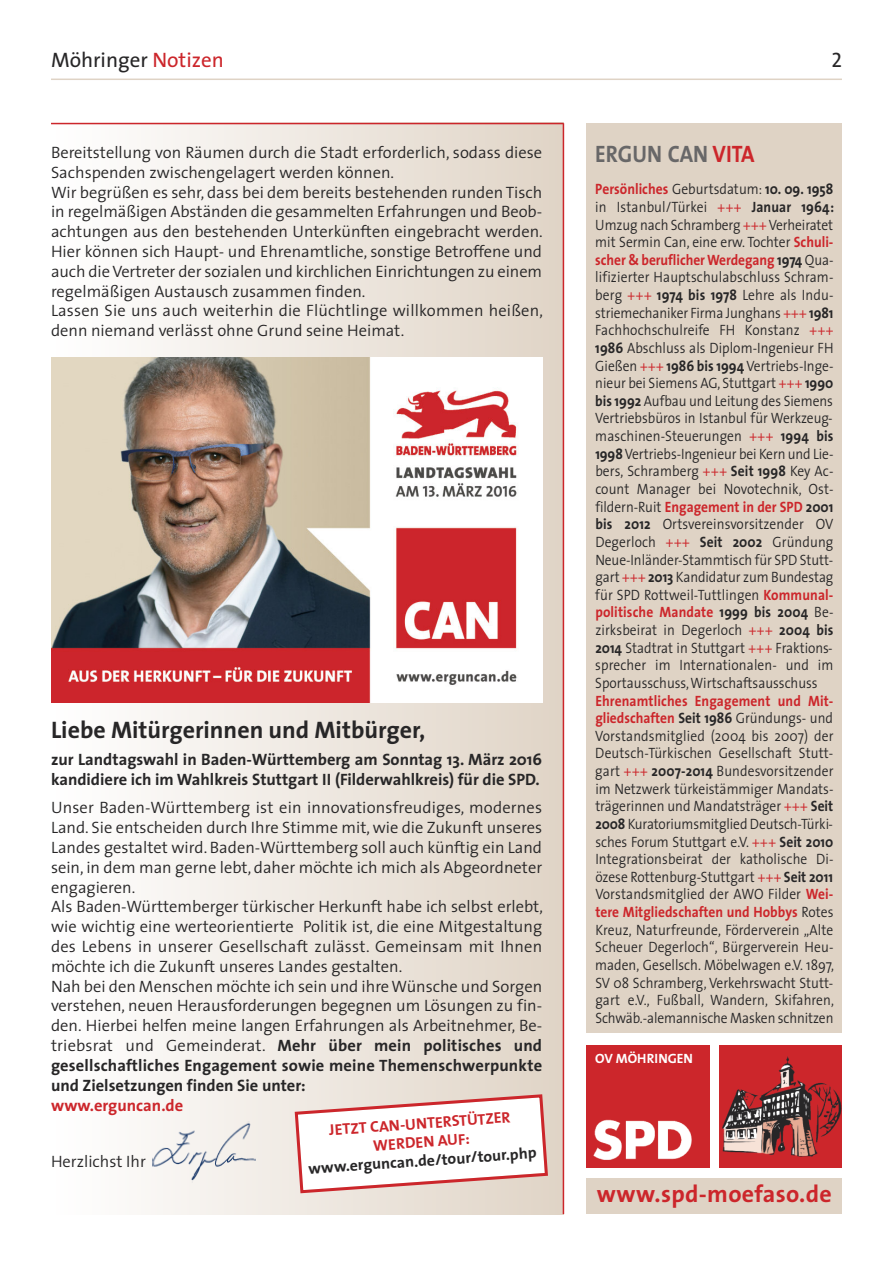
<style>
.page{position:relative;width:893px;height:1263px;background:#fff}
.page>*{position:absolute;margin:0;border:0;box-sizing:border-box;transform-origin:0 0}
.t1{font:700 24px "The Sans";color:#272627}
.t2{font:700 24px "The Sans";letter-spacing:.015em;color:#cc262b}
.t3{font:700 23.85px "The Sans";color:#686768;scale:.9 1}
.t4{font:21px "The Sans";color:#272627}
.t5{font:21px "The Sans Caps";color:#272627}
.t6{font:300 16.5px/19.8px "The Sans";color:#272627}
.t7{font:700 16.5px/19.8px "The Sans";color:#272627}
.t8{font:700 16.5px "The Sans";color:#cc262b}
.t9{font:700 15.6px/18.6px "The Sans";color:#cc262b;text-align:center}
.t10{font:700 15.6px "The Sans";color:#272627}
.t11{font:300 15px/17.5px "The Sans";color:#272627;text-align:justify;scale:.9 1}
.t12{font:700 13.5px "The Sans";color:#fff}
.s1{color:#cc262b}
.s2{font-weight:700;color:#cc262b}
.s3{font-weight:700}
</style>
<div class="page">
<div style="left:51px;top:123px;width:512px;height:1091px;background:linear-gradient(to right,#fff,#e0d4c6)"></div>
<hr style="left:563px;top:123px;width:1px;height:1091px;background:#cc262b">
<hr style="left:51px;top:79px;width:791px;height:1px;background:#dfd3c5">
<hr style="left:51px;top:123px;width:512px;height:1px;background:#cc262b">
<img style="left:587px;top:1045px;width:123px;height:123px">
<div style="left:719px;top:1045px;width:123px;height:123px;background:#cc262b"></div>
<img style="left:722px;top:1056px;width:120px;height:101px">
<div style="left:587px;top:1178px;width:255px;height:36px;background:#dfd3c5"></div>
<img style="left:51px;top:357px;width:491px;height:346px">
<div style="left:587px;top:123px;width:255px;height:909px;background:#dfd3c5"></div>
<svg style="left:293px;top:1093px;width:257px;height:102px"></svg>
<img style="left:152px;top:1122px;width:104px;height:61px">
<h3 class="t4" style="left:51px;top:51px;width:174px">Möhringer <span class="s1">Notizen</span></h3>
<h3 class="t5" style="left:831px;top:53px;width:12px">2</h3>
<p class="t6" style="left:51px;top:144px;width:493px">Bereitstellung von Räumen durch die Stadt erforderlich, sodass diese Sachspenden zwischengelagert werden können.<br>Wir begrüßen es sehr, dass bei dem bereits bestehenden runden Tisch in regelmäßigen Abständen die gesammelten Erfahrungen und Beob&shy;achtungen aus den bestehenden Unterkünften eingebracht werden.<br>Hier können sich Haupt- und Ehrenamtliche, sonstige Betroffene und auch dieVertreter der sozialen und kirchlichen Einrichtungen zu einem regelmäßigen Austausch zusammen finden.<br>Lassen Sie uns auch weiterhin die Flüchtlinge willkommen heißen, denn niemand verlässt ohne Grund seine Heimat.</p>
<h2 class="t3" style="left:595px;top:144px;width:178px">ERGUN CAN <span class="s1">VITA</span></h2>
<p class="t11" style="left:595px;top:182px;width:267px"><span class="s2">Persönliches</span> Geburtsdatum: <span class="s3">10. 09. 1958 </span>in Istanbul/Türkei <span class="s1">+++</span> <span class="s3">Januar 1964:<br></span>Umzug nach Schramberg <span class="s1">+++</span>Verheiratet mit Sermin Can, eine erw. Tochter <span class="s2">Schuli&shy;scher &amp; beruflicherWerdegang</span> <span class="s3">1974</span> Qua&shy;lifizierter Hauptschulabschluss Schram&shy;berg <span class="s1">+++</span> <span class="s3">1974 bis 1978</span> Lehre als Indu&shy;striemechaniker Firma Junghans <span class="s1">+++</span> <span class="s3">1981<br></span>Fachhochschulreife FH Konstanz <span class="s1">+++ </span><span class="s3">1986</span> Abschluss als Diplom-Ingenieur FH Gießen <span class="s1">+++</span> <span class="s3">1986 bis 1994</span> Vertriebs-Inge&shy;nieur bei Siemens AG, Stuttgart <span class="s1">+++</span> <span class="s3">1990 bis 1992</span> Aufbau und Leitung des Siemens Vertriebsbüros in Istanbul für Werkzeug&shy;maschinen-Steuerungen <span class="s1">+++</span> <span class="s3">1994 bis 1998</span>Vertriebs-Ingenieur bei Kern und Lie&shy;bers, Schramberg <span class="s1">+++</span> <span class="s3">Seit 1998</span> Key Ac&shy;count Manager bei Novotechnik, Ost&shy;fildern-Ruit <span class="s2">Engagement in der SPD</span> <span class="s3">2001 bis 2012</span> Ortsvereinsvorsitzender OV Degerloch <span class="s1">+++</span> <span class="s3">Seit 2002</span> Gründung Neue-Inländer-Stammtisch für SPD Stutt&shy;gart <span class="s1">+++</span> <span class="s3">2013</span> Kandidatur zum Bundestag für SPD Rottweil-Tuttlingen <span class="s2">Kommunal&shy;politische Mandate</span> <span class="s3">1999 bis 2004</span> Be&shy;zirksbeirat in Degerloch <span class="s1">+++</span> <span class="s3">2004 bis 2014</span> Stadtrat in Stuttgart <span class="s1">+++</span> Fraktions&shy;sprecher im Internationalen- und im Sportausschuss,Wirtschaftsausschuss</p>
<p class="t11" style="left:595px;top:693px;width:267px"><span class="s2">Ehrenamtliches Engagement und Mit&shy;gliedschaften</span> <span class="s3">Seit 1986</span> Gründungs- und Vorstandsmitglied (2004 bis 2007) der Deutsch-Türkischen Gesellschaft Stutt&shy;gart <span class="s1">+++</span> <span class="s3">2007-2014</span> Bundesvorsitzender im Netzwerk türkeistämmiger Mandats&shy;trägerinnen und Mandatsträger <span class="s1">+++</span> <span class="s3">Seit 2008</span> Kuratoriumsmitglied Deutsch-Türki&shy;sches Forum Stuttgart e.V. <span class="s1">+++</span> <span class="s3">Seit 2010<br></span>Integrationsbeirat der katholische Di&shy;özese Rottenburg-Stuttgart <span class="s1">+++</span> <span class="s3">Seit 2011<br></span>Vorstandsmitglied der AWO Filder <span class="s2">Wei&shy;tere Mitgliedschaften und Hobbys</span> Rotes Kreuz, Naturfreunde, Förderverein „Alte Scheuer Degerloch“, Bürgerverein Heu&shy;maden, Gesellsch. Möbelwagen e.V. 1897, SV 08 Schramberg, Verkehrswacht Stutt&shy;gart e.V., Fußball, Wandern, Skifahren, Schwäb.-alemannische Masken schnitzen</p>
<h1 class="t1" style="left:51px;top:720px;width:376px">Liebe Mitürgerinnen und Mitbürger,</h1>
<p class="t7" style="left:51px;top:751px;width:493px">zur Landtagswahl in Baden-Württemberg am Sonntag 13. März 2016 kandidiere ich im Wahlkreis Stuttgart II (Filderwahlkreis) für die SPD.</p>
<p class="t6" style="left:51px;top:800px;width:493px">Unser Baden-Württemberg ist ein innovationsfreudiges, modernes Land. Sie entscheiden durch Ihre Stimme mit, wie die Zukunft unseres Landes gestaltet wird. Baden-Württemberg soll auch künftig ein Land sein, in dem man gerne lebt, daher möchte ich mich als Abgeordneter engagieren.<br>Als Baden-Württemberger türkischer Herkunft habe ich selbst erlebt, wie wichtig eine werteorientierte Politik ist, die eine Mitgestaltung des Lebens in unserer Gesellschaft zulässt. Gemeinsam mit Ihnen möchte ich die Zukunft unseres Landes gestalten.<br>Nah bei den Menschen möchte ich sein und ihreWünsche und Sorgen verstehen, neuen Herausforderungen begegnen um Lösungen zu fin&shy;den. Hierbei helfen meine langen Erfahrungen als Arbeitnehmer, Be&shy;triebsrat und Gemeinderat. <span class="s3">Mehr über mein politisches und gesellschaftliches Engagement sowie meine Themenschwerpunkte und Zielsetzungen finden Sie unter:</span></p>
<p class="t8" style="left:51px;top:1098px;width:134px">www.erguncan.de</p>
<p class="t12" style="left:595px;top:1053px;width:99px">OV MÖHRINGEN</p>
<p class="t9" style="left:329px;top:1122px;width:183px;rotate:-4deg">JETZT CAN-UNTERSTÜTZER<br>WERDEN AUF:</p>
<p class="t10" style="left:308px;top:1162px;width:230px;rotate:-4deg">www.erguncan.de/tour/tour.php</p>
<p class="t6" style="left:51px;top:1153px;width:96px">Herzlichst Ihr</p>
<h1 class="t2" style="left:597px;top:1185px;width:236px">www.spd-moefaso.de</h1>
</div>
